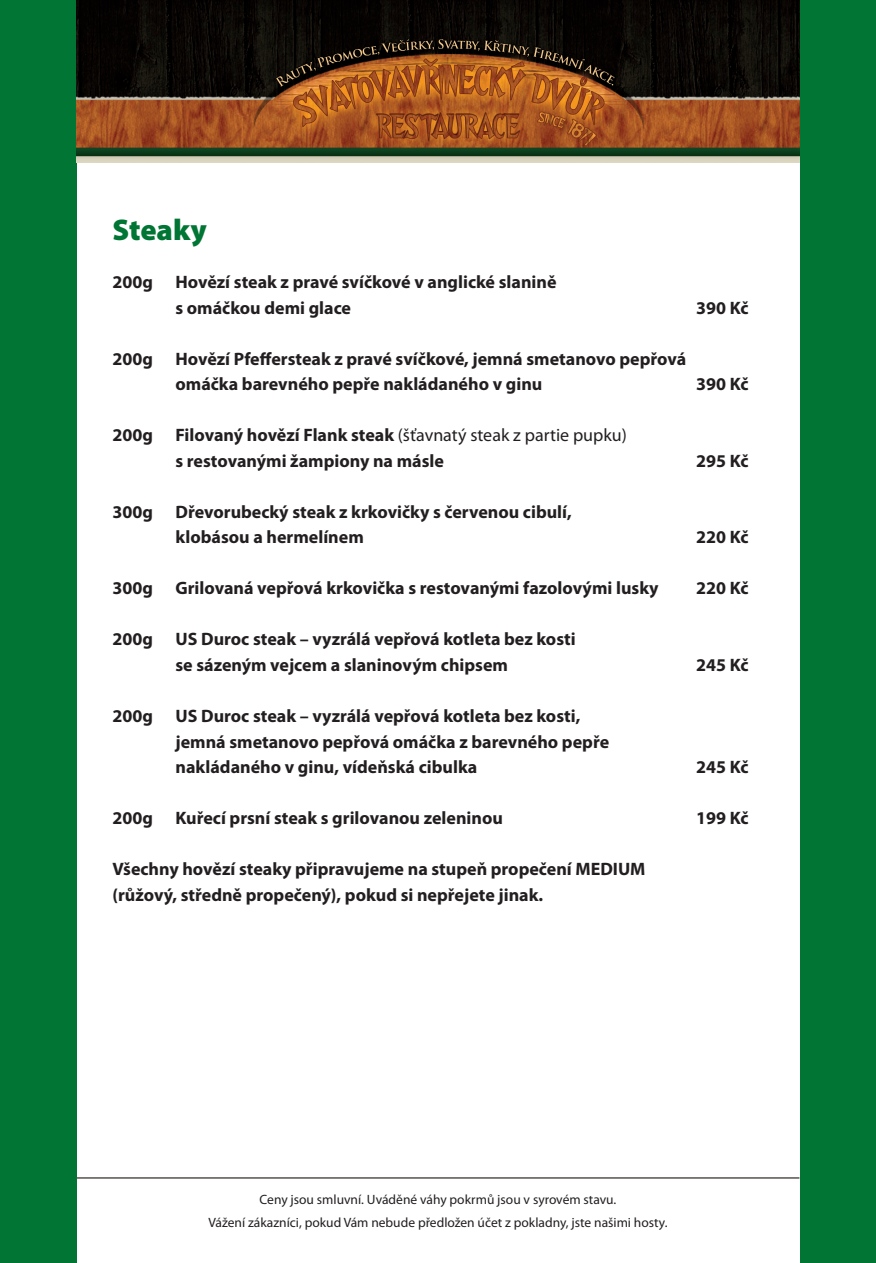
<style>
.page{position:relative;width:876px;height:1263px;background:#007534}
.page>*{position:absolute;margin:0;border:0;box-sizing:border-box;transform-origin:0 0}
.základní_písmo{font:900 30px "Myriad Pro";color:#007534}
.základní_písmo-2{font:700 18px/25.5px "Myriad Pro";color:#231f20}
.základní_písmo-3{font:13.5px "Myriad Pro";color:#231f20}
.s1{font-weight:400}
</style>
<div class="page">
<div style="left:77px;top:130px;width:722px;height:1133px;background:#fff"></div>
<img style="left:77px;top:0;width:722px;height:163px">
<hr style="left:77px;top:1177px;width:722px;height:2px;background:#59504e">
<p class="základní_písmo" style="left:112px;top:213px;width:96px">Steaky</p>
<p class="základní_písmo-2" style="left:175px;top:270px;width:383px;text-indent:-63px">200g Hovězí steak z pravé svíčkové v anglické slanině s omáčkou demi glace</p>
<p class="základní_písmo-2" style="left:696px;top:295px;width:54px">390 Kč</p>
<p class="základní_písmo-2" style="left:175px;top:346px;width:512px;text-indent:-63px">200g Hovězí Pfeffersteak z pravé svíčkové, jemná smetanovo pepřová omáčka barevného pepře nakládaného v ginu</p>
<p class="základní_písmo-2" style="left:696px;top:372px;width:54px">390 Kč</p>
<p class="základní_písmo-2" style="left:175px;top:423px;width:453px;text-indent:-63px">200g Filovaný hovězí Flank steak <span class="s1">(šťavnatý steak z partie pupku) </span>s restovanými žampiony na másle</p>
<p class="základní_písmo-2" style="left:175px;top:499px;width:398px;text-indent:-63px">300g Dřevorubecký steak z krkovičky s červenou cibulí, klobásou a hermelínem</p>
<p class="základní_písmo-2" style="left:696px;top:448px;width:54px">295 Kč</p>
<p class="základní_písmo-2" style="left:696px;top:525px;width:54px">220 Kč</p>
<p class="základní_písmo-2" style="left:112px;top:576px;width:547px">300g Grilovaná vepřová krkovička s restovanými fazolovými lusky</p>
<p class="základní_písmo-2" style="left:696px;top:576px;width:54px">220 Kč</p>
<p class="základní_písmo-2" style="left:112px;top:627px;width:465px;text-align:center">200g US Duroc steak – vyzrálá vepřová kotleta bez kosti se sázeným vejcem a slaninovým chipsem</p>
<p class="základní_písmo-2" style="left:696px;top:652px;width:54px">245 Kč</p>
<p class="základní_písmo-2" style="left:175px;top:703px;width:435px;text-indent:-63px">200g US Duroc steak – vyzrálá vepřová kotleta bez kosti, jemná smetanovo pepřová omáčka z barevného pepře</p>
<p class="základní_písmo-2" style="left:175px;top:754px;width:303px">nakládaného v ginu, vídeňská cibulka</p>
<p class="základní_písmo-2" style="left:696px;top:754px;width:54px">245 Kč</p>
<p class="základní_písmo-2" style="left:112px;top:805px;width:392px">200g Kuřecí prsní steak s grilovanou zeleninou</p>
<p class="základní_písmo-2" style="left:696px;top:805px;width:54px">199 Kč</p>
<p class="základní_písmo-2" style="left:112px;top:856px;width:534px">Všechny hovězí steaky připravujeme na stupeň propečení MEDIUM (růžový, středně propečený), pokud si nepřejete jinak.</p>
<p class="základní_písmo-3" style="left:260px;top:1192px;width:358px">Ceny jsou smluvní. Uváděné váhy pokrmů jsou v syrovém stavu.</p>
<p class="základní_písmo-3" style="left:209px;top:1215px;width:460px">Vážení zákazníci, pokud Vám nebude předložen účet z pokladny, jste našimi hosty.</p>
</div>
